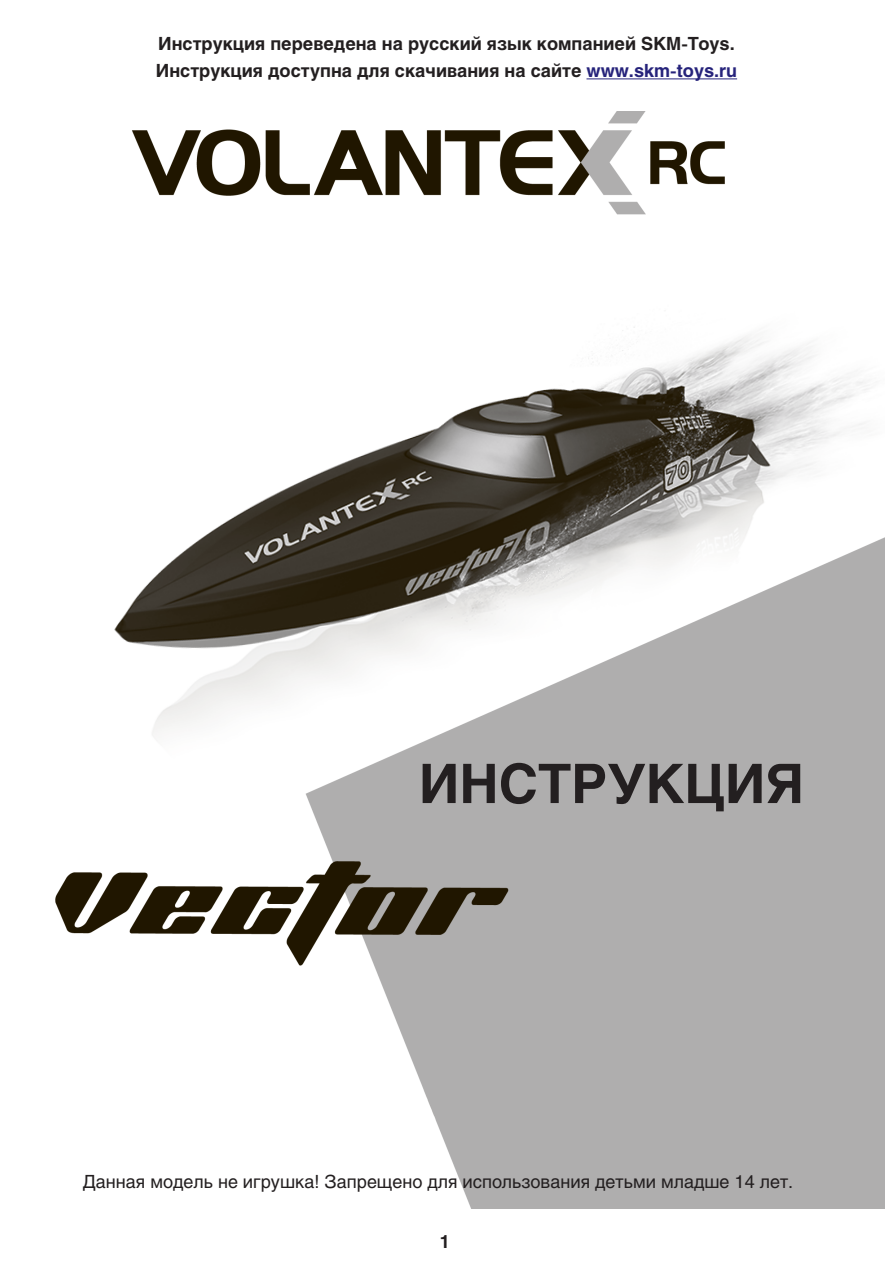
<style>
.page{position:relative;width:893px;height:1263px;background:#fff}
.page>*{position:absolute;margin:0;border:0;box-sizing:border-box;transform-origin:0 0}
.t1{font:700 54px "Helios";color:#231f20}
.t2{font:700 18px/27px "Helios";color:#231f20}
.t3{font:18px "Helios";color:#231f20}
.s1{color:#26237b}
</style>
<div class="page">
<hr style="left:586px;top:78px;width:151px;height:1px;background:#26237b">
<img style="left:55px;top:111px;width:829px;height:1098px">
<p class="t2" style="left:156px;top:30px;width:583px">Инструкция переведена на русский язык компанией SKM-Toys.<br>Инструкция доступна для скачивания на сайте <span class="s1">www.skm-toys.ru</span></p>
<h1 class="t1" style="left:419px;top:752px;width:387px">ИНСТРУКЦИЯ</h1>
<p class="t3" style="left:83px;top:1170px;width:712px">Данная модель не игрушка! Запрещено для использования детьми младше 14 лет.</p>
<p class="t2" style="left:440px;top:1228px;width:12px">1</p>
</div>
